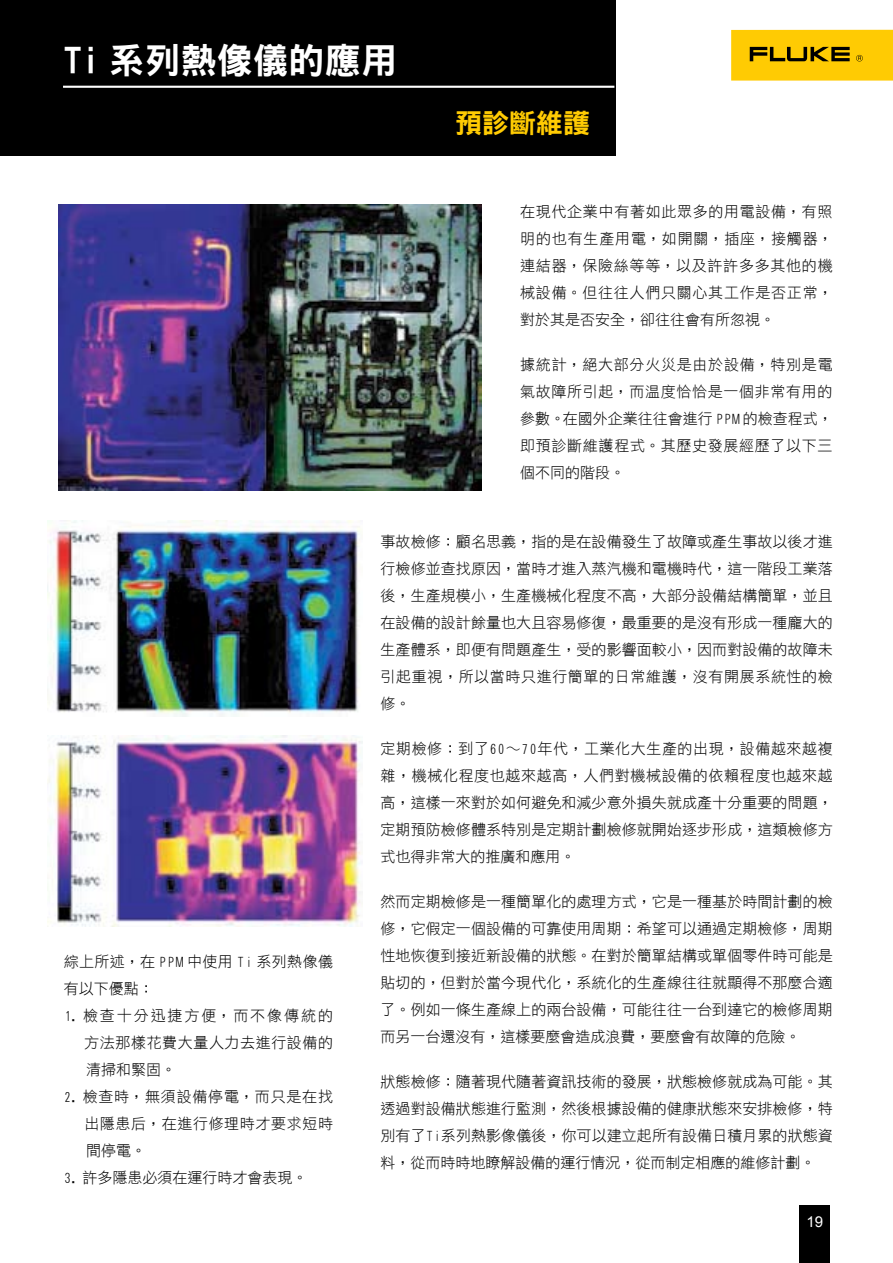
<style>
.page{position:relative;width:893px;height:1263px;background:#fff}
.page>*{position:absolute;margin:0;border:0;box-sizing:border-box;transform-origin:0 0}
.t1{font:36px "DFN Hei XB HK BF";color:#fff}
.t2{font:27px "DFN Hei XB HK BF";color:#ffcb03}
.t3{font:15px/27px "DF Hei Lt HK BF";letter-spacing:.005em;color:#000;text-align:justify}
.t4{font:15px/27px "DF Hei Lt HK BF";letter-spacing:.025em;color:#000}
.t5{font:15px "Arial";color:#fff}
</style>
<div class="page">
<div style="left:731px;top:30px;width:162px;height:51px;background:#ffcb03"></div>
<svg style="left:750px;top:47px;width:100px;height:14px"></svg>
<svg style="left:856px;top:55px;width:7px;height:6px"></svg>
<div style="left:0;top:0;width:615px;height:156px;background:#000"></div>
<hr style="left:63px;top:86px;width:551px;height:2px;background:#fff">
<div style="left:799px;top:1205px;width:31px;height:58px;background:#000"></div>
<img style="left:58px;top:204px;width:424px;height:286px">
<img style="left:48px;top:521px;width:313px;height:195px">
<img style="left:47px;top:735px;width:315px;height:192px">
<h1 class="t1" style="left:64px;top:42px;width:335px">Ti 系列熱像儀的應用</h1>
<h2 class="t2" style="left:455px;top:110px;width:136px">預診斷維護</h2>
<p class="t3" style="left:520px;top:198px;width:314px">在現代企業中有著如此眾多的用電設備，有照明的也有生產用電，如開關，插座，接觸器，連結器，保險絲等等，以及許許多多其他的機械設備。但往往人們只關心其工作是否正常，對於其是否安全，卻往往會有所忽視。</p>
<p class="t3" style="left:520px;top:351px;width:314px">據統計，絕大部分火災是由於設備，特別是電氣故障所引起，而溫度恰恰是一個非常有用的參數。在國外企業往往會進行 PPM 的檢查程式，即預診斷維護程式。其歷史發展經歷了以下三個不同的階段。</p>
<p class="t4" style="left:64px;top:948px;width:271px">綜上所述，在 PPM 中使用 Ti 系列熱像儀有以下優點：</p>
<p class="t3" style="left:84px;top:1002px;width:250px;text-indent:-21px">1. 檢查十分迅捷方便，而不像傳統的方法那樣花費大量人力去進行設備的清掃和緊固。</p>
<p class="t3" style="left:84px;top:1083px;width:250px;text-indent:-21px">2. 檢查時，無須設備停電，而只是在找出隱患后，在進行修理時才要求短時間停電。</p>
<p class="t3" style="left:64px;top:1164px;width:245px">3. 許多隱患必須在運行時才會表現。</p>
<p class="t3" style="left:381px;top:528px;width:454px">事故檢修：顧名思義，指的是在設備發生了故障或產生事故以後才進行檢修並查找原因，當時才進入蒸汽機和電機時代，這一階段工業落後，生產規模小，生產機械化程度不高，大部分設備結構簡單，並且在設備的設計餘量也大且容易修復，最重要的是沒有形成一種龐大的生產體系，即便有問題產生，受的影響面較小，因而對設備的故障未引起重視，所以當時只進行簡單的日常維護，沒有開展系統性的檢修。</p>
<p class="t3" style="left:381px;top:735px;width:454px">定期檢修：到了60～70年代，工業化大生產的出現，設備越來越複雜，機械化程度也越來越高，人們對機械設備的依賴程度也越來越高，這樣一來對於如何避免和減少意外損失就成產十分重要的問題，定期預防檢修體系特別是定期計劃檢修就開始逐步形成，這類檢修方式也得非常大的推廣和應用。</p>
<p class="t3" style="left:381px;top:888px;width:454px">然而定期檢修是一種簡單化的處理方式，它是一種基於時間計劃的檢修，它假定一個設備的可靠使用周期：希望可以通過定期檢修，周期性地恢復到接近新設備的狀態。在對於簡單結構或單個零件時可能是貼切的，但對於當今現代化，系統化的生產線往往就顯得不那麼合適了。例如一條生產線上的兩台設備，可能往往一台到達它的檢修周期而另一台還沒有，這樣要麼會造成浪費，要麼會有故障的危險。</p>
<p class="t3" style="left:381px;top:1068px;width:454px">狀態檢修：隨著現代隨著資訊技術的發展，狀態檢修就成為可能。其透過對設備狀態進行監測，然後根據設備的健康狀態來安排檢修，特別有了Ti系列熱影像儀後，你可以建立起所有設備日積月累的狀態資料，從而時時地瞭解設備的運行情況，從而制定相應的維修計劃。</p>
<p class="t5" style="left:806px;top:1212px;width:9px">19</p>
</div>
